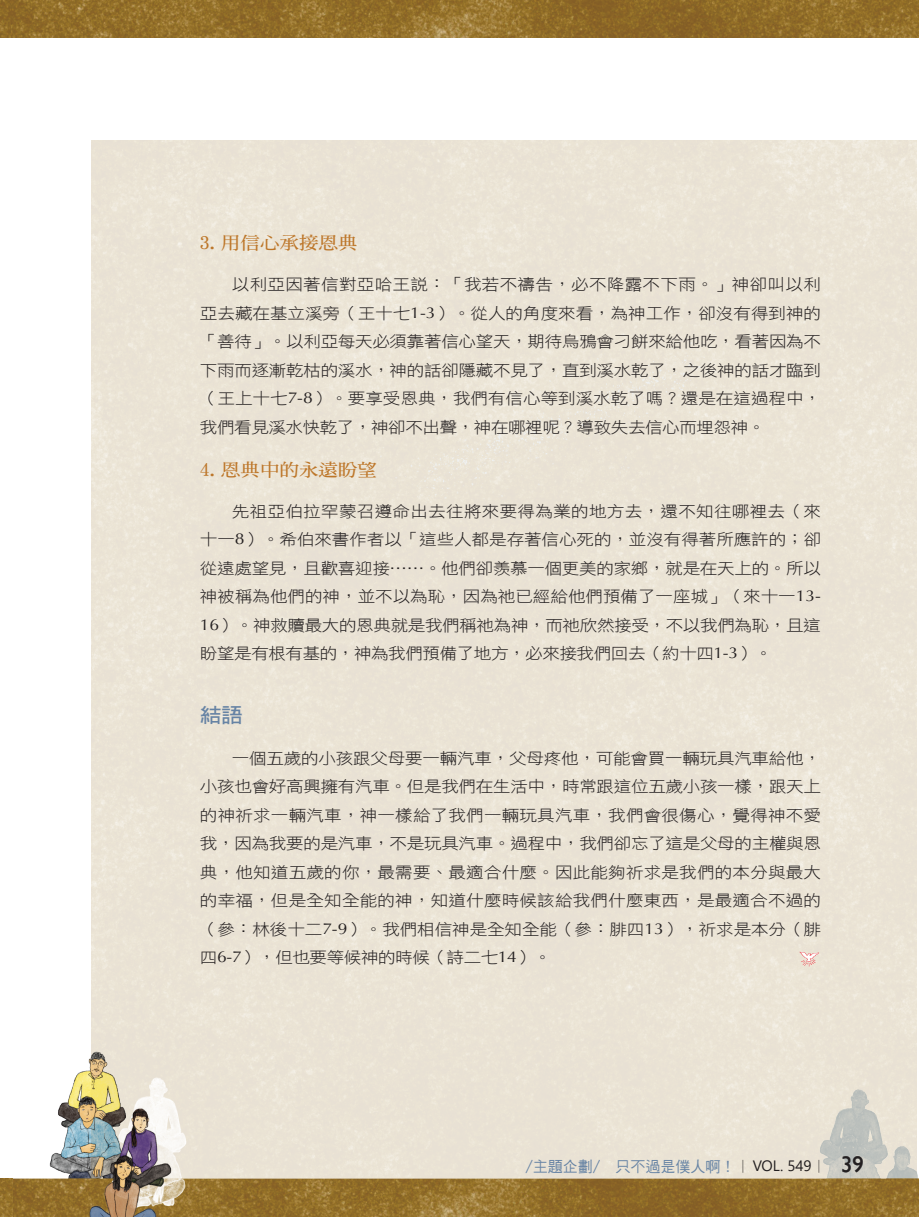
<style>
.page{position:relative;width:919px;height:1217px;background:#fff}
.page>*{position:absolute;margin:0;border:0;box-sizing:border-box;transform-origin:0 0}
.t1{font:22.5px "Gill Sans";color:#231f20}
.大標{font:20.25px "DF Hei W7 WIN BF";color:#6683a4;scale:1.08 1}
.中標{font:17.55px "DF Ming W7 WIN BF";color:#bd7629;scale:1.11 1}
.t2{font:15.75px/28.5px "DF Hei W3 WIN BF";letter-spacing:-.02em;color:#231f20;text-align:justify;scale:1.11 1}
.t3{font:15px "DF Hei W5 WIN BF";color:#6683a4}
.s1{font-family:"Optima"}
.s2{font-family:"Adobe Ming Std";font-weight:300;color:#231f20}
.s3{font-family:"Segoe UI";color:#231f20}
</style>
<div class="page">
<img style="left:13px;top:1037px;width:905px;height:179px">
<img style="left:0;top:1178px;width:13px;height:38px">
<svg style="left:799px;top:951px;width:20px;height:15px"></svg>
<img style="left:0;top:0;width:918px;height:38px">
<p class="中標" style="left:200px;top:234px;width:143px">3. 用信心承接恩典</p>
<p class="t2" style="left:200px;top:270px;width:561px;text-indent:32px">以利亞因著信對亞哈王說：「我若不禱告，必不降露不下雨。」神卻叫以利亞去藏在基立溪旁（王十七<span class="s1">1-3</span>）。從人的角度來看，為神工作，卻沒有得到神的「善待」。以利亞每天必須靠著信心望天，期待烏鴉會刁餅來給他吃，看著因為不下雨而逐漸乾枯的溪水，神的話卻隱藏不見了，直到溪水乾了，之後神的話才臨到（王上十七<span class="s1">7-8</span>）。要享受恩典，我們有信心等到溪水乾了嗎？還是在這過程中，我們看見溪水快乾了，神卻不出聲，神在哪裡呢？導致失去信心而埋怨神。</p>
<p class="中標" style="left:200px;top:460px;width:161px">4. 恩典中的永遠盼望</p>
<p class="t2" style="left:200px;top:496px;width:561px;text-indent:32px">先祖亞伯拉罕蒙召遵命出去往將來要得為業的地方去，還不知往哪裡去（來十一<span class="s1">8</span>）。希伯來書作者以「這些人都是存著信心死的，並沒有得著所應許的；卻從遠處望見，且歡喜迎接……。他們卻羨慕一個更美的家鄉，就是在天上的。所以神被稱為他們的神，並不以為恥，因為祂已經給他們預備了一座城」（來十一<span class="s1">13- 16</span>）。神救贖最大的恩典就是我們稱祂為神，而祂欣然接受，不以我們為恥，且這盼望是有根有基的，神為我們預備了地方，必來接我們回去（約十四<span class="s1">1-3</span>）。</p>
<p class="大標" style="left:200px;top:704px;width:41px">結語</p>
<p class="t2" style="left:200px;top:743px;width:561px;text-indent:32px">一個五歲的小孩跟父母要一輛汽車，父母疼他，可能會買一輛玩具汽車給他，小孩也會好高興擁有汽車。但是我們在生活中，時常跟這位五歲小孩一樣，跟天上的神祈求一輛汽車，神一樣給了我們一輛玩具汽車，我們會很傷心，覺得神不愛我，因為我要的是汽車，不是玩具汽車。過程中，我們卻忘了這是父母的主權與恩典，他知道五歲的你，最需要、最適合什麼。因此能夠祈求是我們的本分與最大的幸福，但是全知全能的神，知道什麼時候該給我們什麼東西，是最適合不過的（參：林後十二<span class="s1">7-9</span>）。我們相信神是全知全能（參：腓四<span class="s1">13</span>），祈求是本分（腓四<span class="s1">6-7</span>），但也要等候神的時候（詩二七<span class="s1">14</span>）。</p>
<p class="t3" style="left:525px;top:1158px;width:303px">/主題企劃/　只不過是僕人啊！<span class="s2">｜</span><span class="s3">VOL. 549</span><span class="s2">｜</span></p>
<p class="t1" style="left:841px;top:1150px;width:24px">39</p>
</div>
